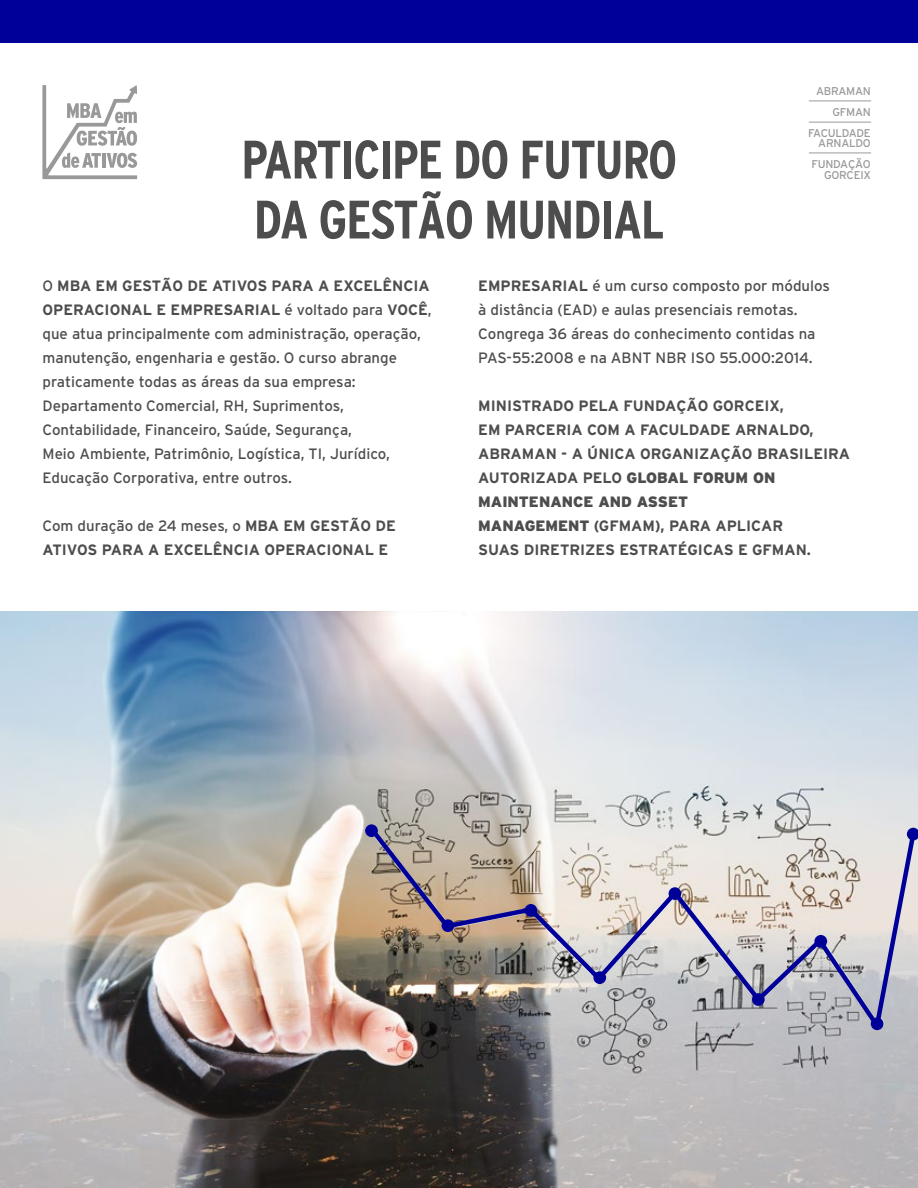
<style>
.page{position:relative;width:918px;height:1188px;background:#fff}
.page>*{position:absolute;margin:0;border:0;box-sizing:border-box;transform-origin:0 0}
.t1{font:700 condensed 54px/60px "Interstate";letter-spacing:-.025em;color:#4d4d4d}
.t2{font:15px/24px "Interstate";color:#4d4d4d}
.t3{font:700 15px/24px "Interstate";color:#4d4d4d}
.t4{font:11.25px/21px "Interstate";letter-spacing:-.025em;color:#999;text-align:right}
.s1{font-weight:700}
.s2{font-weight:400}
.s3{font-weight:900}
</style>
<div class="page">
<div style="left:0;top:0;width:918px;height:42px;background:#009"></div>
<svg style="left:42px;top:85px;width:95px;height:94px"></svg>
<img style="left:0;top:612px;width:918px;height:576px">
<svg style="left:365px;top:824px;width:13px;height:13px"></svg>
<svg style="left:367px;top:825px;width:551px;height:212px;background:#bab2b0"></svg>
<hr style="left:809px;top:101px;width:62px;height:1px;background:#999">
<hr style="left:809px;top:122px;width:62px;height:1px;background:#999">
<hr style="left:809px;top:153px;width:62px;height:1px;background:#999">
<p class="t4" style="left:808px;top:80px;width:64px">ABRAMAN<br>GFMAN<br>FACULDADE</p>
<p class="t4" style="left:812px;top:133px;width:61px;text-align:center">ARNALDO<br>FUNDAÇÃO</p>
<p class="t4" style="left:824px;top:164px;width:48px">GORCEIX</p>
<h1 class="t1" style="left:241px;top:129px;width:438px">PARTICIPE DO FUTURO<br>DA GESTÃO MUNDIAL</h1>
<p class="t2" style="left:43px;top:273px;width:391px">O <span class="s1">MBA EM GESTÃO DE ATIVOS PARA A EXCELÊNCIA OPERACIONAL E EMPRESARIAL</span> é voltado para <span class="s1">VOCÊ</span>, que atua principalmente com administração, operação, manutenção, engenharia e gestão. O curso abrange praticamente todas as áreas da sua empresa:<br>Departamento Comercial, RH, Suprimentos, Contabilidade, Financeiro, Saúde, Segurança,<br>Meio Ambiente, Patrimônio, Logística, TI, Jurídico, Educação Corporativa, entre outros.</p>
<p class="t3" style="left:43px;top:513px;width:355px"><span class="s2">Com duração de 24 meses, o</span> MBA EM GESTÃO DE<br>ATIVOS PARA A EXCELÊNCIA OPERACIONAL E</p>
<p class="t2" style="left:478px;top:273px;width:353px"><span class="s1">EMPRESARIAL</span> é um curso composto por módulos à distância (EAD) e aulas presenciais remotas.<br>Congrega 36 áreas do conhecimento contidas na PAS-55:2008 e na ABNT NBR ISO 55.000:2014.</p>
<p class="t3" style="left:478px;top:393px;width:373px">MINISTRADO PELA FUNDAÇÃO GORCEIX,<br>EM PARCERIA COM A FACULDADE ARNALDO, ABRAMAN - A ÚNICA ORGANIZAÇÃO BRASILEIRA AUTORIZADA PELO <span class="s3">GLOBAL FORUM ON MAINTENANCE AND ASSET<br>MANAGEMENT</span> (GFMAM), PARA APLICAR<br>SUAS DIRETRIZES ESTRATÉGICAS E GFMAN.</p>
</div>
